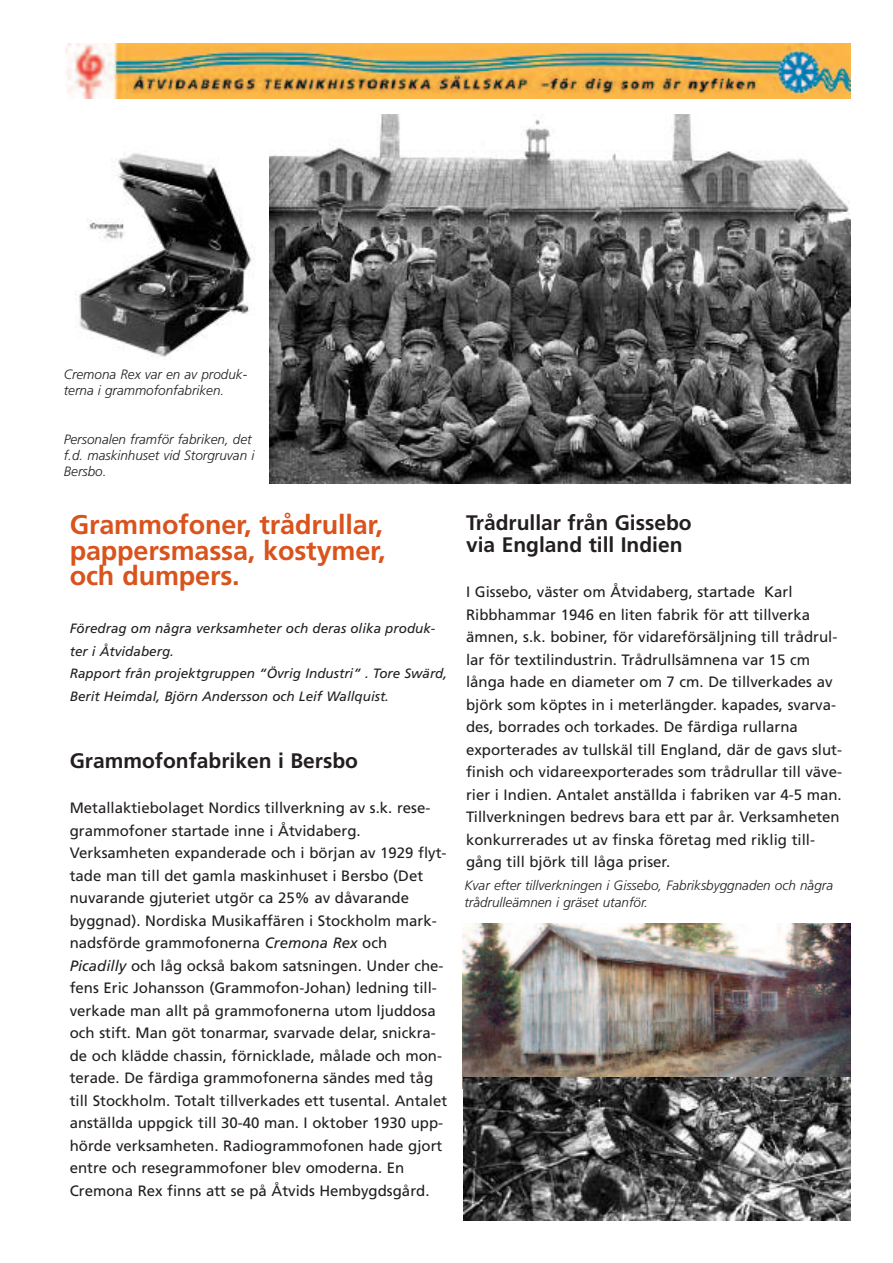
<style>
.page{position:relative;width:893px;height:1263px;background:#fff}
.page>*{position:absolute;margin:0;border:0;box-sizing:border-box;transform-origin:0 0}
.t1{font:700 27px/25.5px "Frutiger";letter-spacing:-.005em;color:#d9531c;text-align:justify}
.t2{font:700 21px/22.5px "Frutiger";color:#231f20}
.t3{font:15px/22.5px "Frutiger";color:#231f20}
.t4{font:italic 300 13.5px/16.2px "Frutiger";color:#231f20}
.t5{font:italic 13.5px/22.5px "Frutiger";color:#231f20}
.s1{font-style:italic}
</style>
<div class="page">
<img style="left:66px;top:44px;width:784px;height:54px">
<img style="left:270px;top:115px;width:580px;height:369px">
<img style="left:75px;top:153px;width:179px;height:204px">
<img style="left:462px;top:923px;width:388px;height:155px">
<img style="left:463px;top:1078px;width:387px;height:142px">
<p class="t4" style="left:64px;top:367px;width:185px">Cremona Rex var en av produk&shy;terna i grammofonfabriken.</p>
<p class="t4" style="left:64px;top:432px;width:192px">Personalen framför fabriken, det f.d. maskinhuset vid Storgruvan i<br>Bersbo.</p>
<h1 class="t1" style="left:70px;top:514px;width:317px">Grammofoner, trådrullar, pappersmassa, kostymer, och dumpers.</h1>
<p class="t5" style="left:70px;top:618px;width:379px">Föredrag om några verksamheter och deras olika produk&shy;ter i Åtvidaberg.<br>Rapport från projektgruppen “Övrig Industri” . Tore Swärd, Berit Heimdal, Björn Andersson och Leif Wallquist.</p>
<h2 class="t2" style="left:70px;top:751px;width:290px">Grammofonfabriken i Bersbo</h2>
<p class="t3" style="left:70px;top:798px;width:379px">Metallaktiebolaget Nordics tillverkning av s.k. rese&shy;grammofoner startade inne i Åtvidaberg.<br>Verksamheten expanderade och i början av 1929 flyt&shy;tade man till det gamla maskinhuset i Bersbo (Det nuvarande gjuteriet utgör ca 25% av dåvarande byggnad). Nordiska Musikaffären i Stockholm mark&shy;nadsförde grammofonerna <span class="s1">Cremona Rex</span> och <span class="s1">Picadilly</span> och låg också bakom satsningen. Under che&shy;fens Eric Johansson (Grammofon-Johan) ledning till&shy;verkade man allt på grammofonerna utom ljuddosa och stift. Man göt tonarmar, svarvade delar, snickra&shy;de och klädde chassin, förnicklade, målade och mon&shy;terade. De färdiga grammofonerna sändes med tåg till Stockholm. Totalt tillverkades ett tusental. Antalet anställda uppgick till 30-40 man. I oktober 1930 upp&shy;hörde verksamheten. Radiogrammofonen hade gjort entre och resegrammofoner blev omoderna. En Cremona Rex finns att se på Åtvids Hembygdsgård.</p>
<h2 class="t2" style="left:466px;top:513px;width:227px">Trådrullar från Gissebo via England till Indien</h2>
<p class="t3" style="left:466px;top:582px;width:377px">I Gissebo, väster om Åtvidaberg, startade Karl Ribbhammar 1946 en liten fabrik för att tillverka ämnen, s.k. bobiner, för vidareförsäljning till trådrul&shy;lar för textilindustrin. Trådrullsämnena var 15 cm långa hade en diameter om 7 cm. De tillverkades av björk som köptes in i meterlängder. kapades, svarva&shy;des, borrades och torkades. De färdiga rullarna exporterades av tullskäl till England, där de gavs slut&shy;finish och vidareexporterades som trådrullar till väve&shy;rier i Indien. Antalet anställda i fabriken var 4-5 man.<br>Tillverkningen bedrevs bara ett par år. Verksamheten konkurrerades ut av finska företag med riklig till&shy;gång till björk till låga priser.</p>
<p class="t4" style="left:464px;top:879px;width:370px">Kvar efter tillverkningen i Gissebo, Fabriksbyggnaden och några trådrulleämnen i gräset utanför.</p>
</div>
